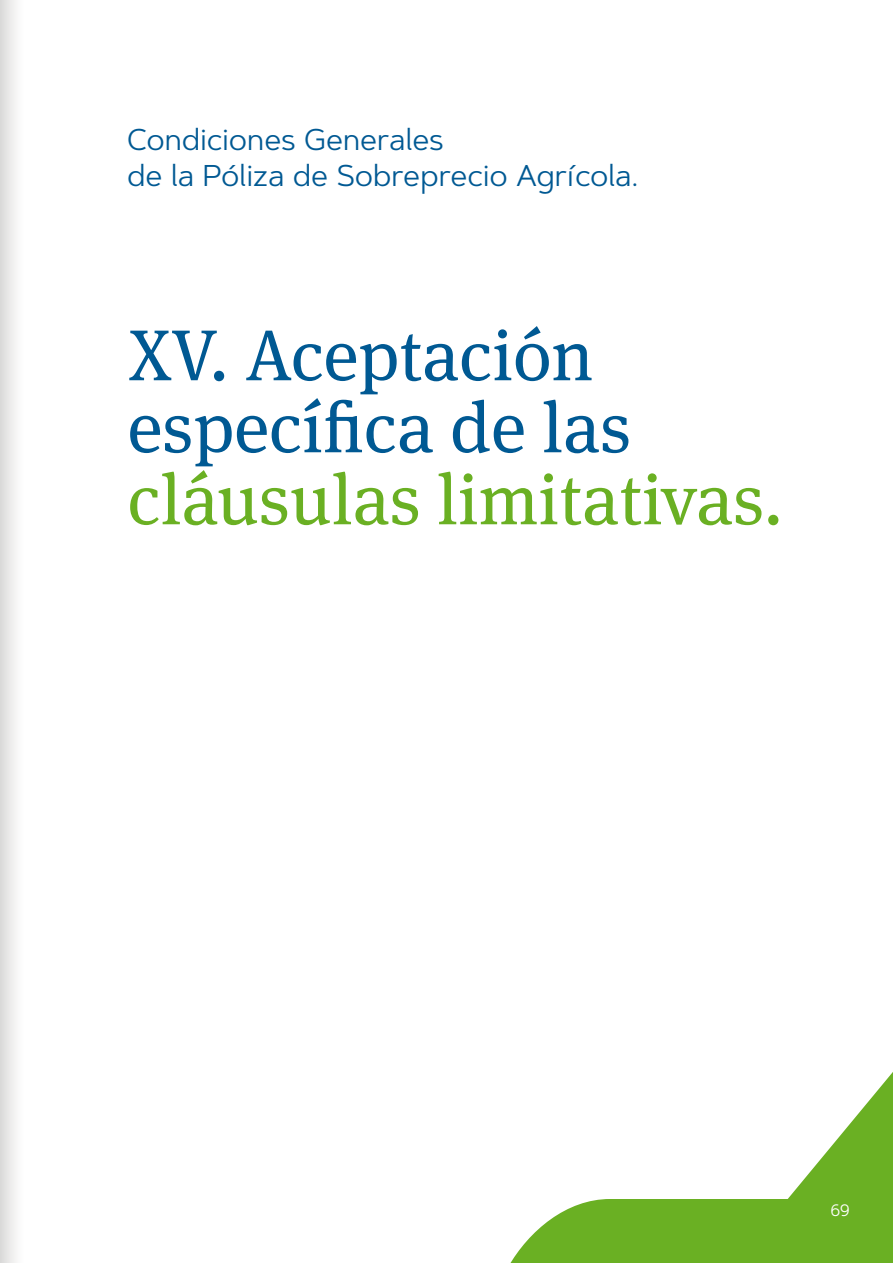
<style>
.page{position:relative;width:893px;height:1263px;background:#fff}
.page>*{position:absolute;margin:0;border:0;box-sizing:border-box;transform-origin:0 0}
._2020_Portadilla_Titular_-_azul{font:72px/72px "Meta Serif Pro";color:#005993}
.t1{font:30px/36px "Artegra Sans";letter-spacing:-.005em;color:#005993}
.t2{font:16.5px "Artegra Sans";color:#fff}
.s1{color:#6ab023}
</style>
<div class="page">
<svg style="left:510px;top:1072px;width:383px;height:191px"></svg>
<div style="left:0;top:0;width:40px;height:1263px;background:linear-gradient(to right,#e3e2e2,#fff)"></div>
<p class="t1" style="left:127px;top:121px;width:512px">Condiciones Generales<br>de la Póliza de Sobreprecio Agrícola.</p>
<p class="_2020_Portadilla_Titular_-_azul" style="left:128px;top:316px;width:657px">XV. Aceptación específica de las <span class="s1">cláusulas limitativas.</span></p>
<p class="t2" style="left:831px;top:1198px;width:21px">69</p>
</div>
